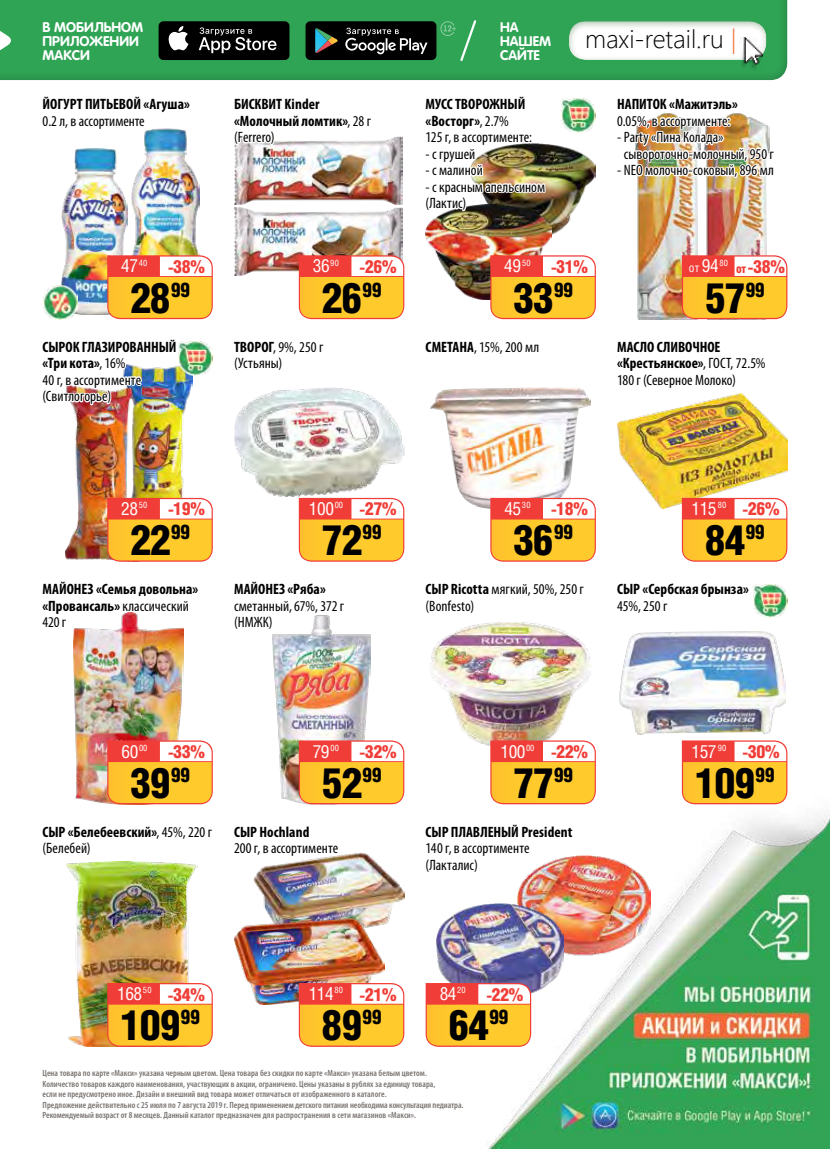
<style>
.page{position:relative;width:830px;height:1149px;background:#fff}
.page>*{position:absolute;margin:0;border:0;box-sizing:border-box;transform-origin:0 0}
.t1{font:900 42px "Helios Cond";letter-spacing:-.03em;color:#000}
.t2{font:300 25.5px "Segoe UI";color:#000}
.t3{font:900 18px "Helios Cond";letter-spacing:-.02em;color:#f13d37}
.t4{font:condensed 15px/16.5px "Myriad Pro";letter-spacing:.005em;color:#000}
.t5{font:700 condensed 15px/16.5px "Myriad Pro";letter-spacing:.005em;color:#000}
.t6{font:700 13.8px/14px "Rotonda C";color:#fff}
.t7{font:12px "Helios Cond C";color:#fff}
.t8{font:600 condensed 9px/10.5px "Myriad Pro";letter-spacing:.005em;color:#787370}
.s1{color:#f57238}
.s2{font-weight:400}
.s3{font-weight:700}
.s4{font-family:"Helios Cond C";font-weight:400;font-size:12px}
.s5{font-family:"Helios Cond C";font-weight:400;color:#fff}
.s6{color:#f13d37}
.s7{font-size:18px}
.s8{font-size:12px}
</style>
<div class="page">
<div style="left:0;top:0;width:799px;height:90px;background:#000;opacity:.3"></div>
<div style="left:158px;top:21px;width:131px;height:39px;background:#000;border-radius:5px"></div>
<svg style="left:168px;top:26px;width:20px;height:24px"></svg>
<div style="left:554px;top:11px;width:223px;height:51px;background:#346e39;opacity:.5"></div>
<svg style="left:0;top:24px;width:15px;height:33px"></svg>
<img style="left:468px;top:787px;width:361px;height:361px">
<img style="left:517px;top:855px;width:133px;height:104px">
<img style="left:138px;top:413px;width:46px;height:24px">
<img style="left:74px;top:413px;width:64px;height:24px">
<img style="left:436px;top:902px;width:127px;height:95px">
<img style="left:234px;top:388px;width:170px;height:108px">
<svg style="left:425px;top:982px;width:106px;height:64px;background:#f9b251"></svg>
<img style="left:430px;top:631px;width:161px;height:109px">
<svg style="left:468px;top:740px;width:127px;height:141px"></svg>
<img style="left:253px;top:869px;width:151px;height:56px">
<img style="left:234px;top:918px;width:150px;height:85px">
<svg style="left:298px;top:982px;width:106px;height:64px;background:#fbb351"></svg>
<img style="left:619px;top:631px;width:165px;height:102px">
<svg style="left:681px;top:740px;width:106px;height:64px"></svg>
<img style="left:67px;top:865px;width:130px;height:181px">
<svg style="left:66px;top:861px;width:130px;height:4px"></svg>
<svg style="left:107px;top:982px;width:106px;height:64px;background:#fab24f"></svg>
<img style="left:430px;top:388px;width:160px;height:109px">
<svg style="left:456px;top:497px;width:139px;height:134px"></svg>
<img style="left:706px;top:191px;width:61px;height:64px">
<img style="left:637px;top:191px;width:61px;height:64px">
<img style="left:615px;top:16px;width:160px;height:175px">
<img style="left:546px;top:144px;width:49px;height:94px">
<img style="left:425px;top:204px;width:126px;height:51px">
<img style="left:561px;top:98px;width:34px;height:35px">
<img style="left:436px;top:255px;width:159px;height:65px">
<img style="left:617px;top:410px;width:170px;height:87px">
<img style="left:637px;top:255px;width:150px;height:155px">
<svg style="left:652px;top:497px;width:135px;height:121px"></svg>
<img style="left:73px;top:640px;width:111px;height:164px">
<img style="left:65px;top:437px;width:148px;height:203px">
<svg style="left:107px;top:740px;width:106px;height:64px;background:#fbb14f"></svg>
<img style="left:273px;top:652px;width:97px;height:88px">
<svg style="left:272px;top:497px;width:132px;height:155px"></svg>
<svg style="left:260px;top:740px;width:144px;height:129px"></svg>
<img style="left:234px;top:220px;width:168px;height:55px">
<img style="left:198px;top:0;width:348px;height:220px">
<svg style="left:298px;top:255px;width:106px;height:64px;background:#fbb250"></svg>
<img style="left:131px;top:128px;width:68px;height:127px">
<img style="left:62px;top:149px;width:66px;height:106px">
<svg style="left:41px;top:67px;width:151px;height:75px"></svg>
<img style="left:55px;top:255px;width:158px;height:158px">
<img style="left:43px;top:284px;width:34px;height:35px">
<img style="left:752px;top:583px;width:35px;height:34px">
<p class="t6" style="left:500px;top:20px;width:52px">НА<br>НАШЕМ<br>САЙТЕ</p>
<p class="t6" style="left:43px;top:20px;width:102px">В МОБИЛЬНОМ<br>ПРИЛОЖЕНИИ<br>МАКСИ</p>
<h2 class="t2" style="left:584px;top:18px;width:153px">maxi-retail.ru <span class="s1">|</span></h2>
<p class="t5" style="left:43px;top:95px;width:149px">ЙОГУРТ ПИТЬЕВОЙ «Агуша»</p>
<p class="t4" style="left:43px;top:112px;width:104px">0.2 л, в ассортименте</p>
<p class="t5" style="left:234px;top:95px;width:138px">БИСКВИТ Kinder «Молочный ломтик»<span class="s2">, 28 г (Ferrero)</span></p>
<p class="t4" style="left:425px;top:96px;width:108px"><span class="s3">МУСС ТВОРОЖНЫЙ «Восторг»</span>, 2.7%<br>125 г, в ассортименте:</p>
<p class="t4" style="left:425px;top:145px;width:51px">- с грушей</p>
<p class="t4" style="left:425px;top:162px;width:59px">- с малиной</p>
<p class="t4" style="left:425px;top:178px;width:121px">- с красным апельсином (Лактис)</p>
<p class="t5" style="left:617px;top:95px;width:122px">НАПИТОК «Мажитэль»</p>
<p class="t4" style="left:617px;top:112px;width:115px">0.05%, в ассортименте:</p>
<p class="t4" style="left:623px;top:129px;width:151px;text-indent:-7px">- Party «Пина Колада» сывороточно-молочный, 950 г</p>
<p class="t4" style="left:617px;top:162px;width:158px">- NEO молочно-соковый, 896 мл</p>
<p class="t3" style="left:120px;top:256px;width:86px"><span class="s4">.</span><span class="s5">47</span><sup>40</sup> -38%</p>
<p class="t3" style="left:312px;top:256px;width:86px"><span class="s4">.</span><span class="s5">36</span><sup>90</sup> -26%</p>
<p class="t3" style="left:503px;top:256px;width:86px"><span class="s4">.</span><span class="s5">49</span><sup>50</sup> -31%</p>
<p class="t7" style="left:688px;top:261px;width:41px">от <span class="s6">.</span><span class="s7">94</span><sup>80</sup></p>
<p class="t3" style="left:735px;top:256px;width:50px"><span class="s8">от</span> -38%</p>
<h1 class="t1" style="left:130px;top:273px;width:62px">28<sup>99</sup></h1>
<h1 class="t1" style="left:321px;top:273px;width:62px">26<sup>99</sup></h1>
<h1 class="t1" style="left:513px;top:273px;width:62px">33<sup>99</sup></h1>
<h1 class="t1" style="left:704px;top:273px;width:62px">57<sup>99</sup></h1>
<p class="t4" style="left:43px;top:338px;width:135px"><span class="s3">СЫРОК ГЛАЗИРОВАННЫЙ «Три кота»</span>, 16%<br>40 г, в ассортименте (Свитлогорье)</p>
<p class="t4" style="left:234px;top:338px;width:91px"><span class="s3">ТВОРОГ</span>, 9%, 250 г (Устьяны)</p>
<p class="t4" style="left:425px;top:338px;width:115px"><span class="s3">СМЕТАНА</span>, 15%, 200 мл</p>
<p class="t4" style="left:617px;top:338px;width:150px"><span class="s3">МАСЛО СЛИВОЧНОЕ «Крестьянское»</span>, ГОСТ, 72.5%<br>180 г (Северное Молоко)</p>
<p class="t3" style="left:120px;top:498px;width:86px"><span class="s4">.</span><span class="s5">28</span><sup>50</sup> -19%</p>
<p class="t3" style="left:308px;top:498px;width:90px"><span class="s4">.</span><span class="s5">100</span><sup>00</sup> -27%</p>
<p class="t3" style="left:503px;top:498px;width:86px"><span class="s4">.</span><span class="s5">45</span><sup>30</sup> -18%</p>
<p class="t3" style="left:690px;top:498px;width:91px"><span class="s4">.</span><span class="s5">115</span><sup>80</sup> -26%</p>
<h1 class="t1" style="left:130px;top:516px;width:62px">22<sup>99</sup></h1>
<h1 class="t1" style="left:321px;top:516px;width:62px">72<sup>99</sup></h1>
<h1 class="t1" style="left:513px;top:516px;width:62px">36<sup>99</sup></h1>
<h1 class="t1" style="left:704px;top:516px;width:62px">84<sup>99</sup></h1>
<p class="t5" style="left:43px;top:580px;width:157px">МАЙОНЕЗ «Семья довольна» «Провансаль» <span class="s2">классический<br>420 г</span></p>
<p class="t5" style="left:234px;top:580px;width:93px">МАЙОНЕЗ «Ряба»</p>
<p class="t4" style="left:234px;top:597px;width:112px">сметанный, 67%, 372 г (НМЖК)</p>
<p class="t4" style="left:425px;top:580px;width:160px"><span class="s3">СЫР Ricotta</span> мягкий, 50%, 250 г (Bonfesto)</p>
<p class="t5" style="left:617px;top:580px;width:133px">СЫР «Сербская брынза»</p>
<p class="t4" style="left:617px;top:597px;width:52px">45%, 250 г</p>
<p class="t3" style="left:120px;top:741px;width:86px"><span class="s4">.</span><span class="s5">60</span><sup>00</sup> -33%</p>
<p class="t3" style="left:311px;top:741px;width:86px"><span class="s4">.</span><span class="s5">79</span><sup>00</sup> -32%</p>
<p class="t3" style="left:499px;top:741px;width:90px"><span class="s4">.</span><span class="s5">100</span><sup>00</sup> -22%</p>
<p class="t3" style="left:690px;top:741px;width:91px"><span class="s4">.</span><span class="s5">157</span><sup>90</sup> -30%</p>
<h1 class="t1" style="left:130px;top:758px;width:62px">39<sup>99</sup></h1>
<h1 class="t1" style="left:321px;top:758px;width:62px">52<sup>99</sup></h1>
<h1 class="t1" style="left:513px;top:758px;width:62px">77<sup>99</sup></h1>
<h1 class="t1" style="left:694px;top:758px;width:81px">109<sup>99</sup></h1>
<p class="t4" style="left:43px;top:823px;width:171px"><span class="s3">СЫР «Белебеевский»</span>, 45%, 220 г (Белебей)</p>
<p class="t5" style="left:234px;top:823px;width:77px">СЫР Hochland</p>
<p class="t4" style="left:234px;top:839px;width:106px">200 г, в ассортименте</p>
<p class="t5" style="left:425px;top:823px;width:148px">СЫР ПЛАВЛЕНЫЙ President</p>
<p class="t4" style="left:425px;top:839px;width:105px">140 г, в ассортименте (Лакталис)</p>
<p class="t3" style="left:116px;top:983px;width:90px"><span class="s4">.</span><span class="s5">168</span><sup>50</sup> -34%</p>
<h1 class="t1" style="left:120px;top:1000px;width:81px">109<sup>99</sup></h1>
<p class="t3" style="left:307px;top:983px;width:90px"><span class="s4">.</span><span class="s5">114</span><sup>80</sup> -21%</p>
<h1 class="t1" style="left:321px;top:1000px;width:62px">89<sup>99</sup></h1>
<p class="t3" style="left:438px;top:983px;width:86px"><span class="s4">.</span><span class="s5">84</span><sup>20</sup> -22%</p>
<h1 class="t1" style="left:448px;top:1000px;width:62px">64<sup>99</sup></h1>
<p class="t8" style="left:43px;top:1067px;width:422px">Цена товара по карте «Макси» указана черным цветом. Цена товара без скидки по карте «Макси» указана белым цветом.<br>Количество товаров каждого наименования, участвующих в акции, ограничено. Цены указаны в рублях за единицу товара,<br>если не предусмотрено иное. Дизайн и внешний вид товара может отличаться от изображенного в каталоге.<br>Предложение действительно с 25 июля по 7 августа 2019 г. Перед применением детского питания необходима консультация педиатра.<br>Рекомендуемый возраст от 8 месяцев. Данный каталог предназначен для распространения в сети магазинов «Макси».</p>
</div>
